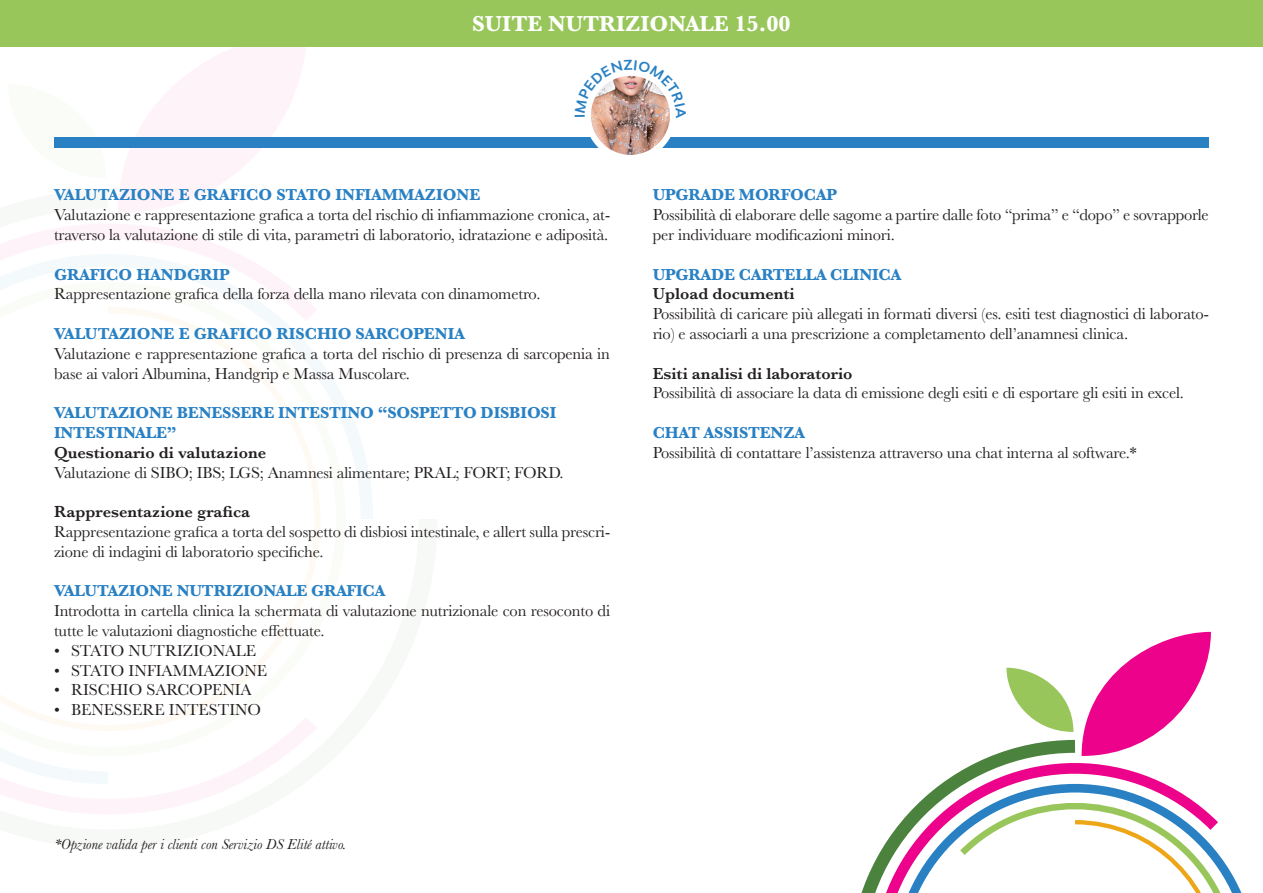
<style>
.page{position:relative;width:1263px;height:893px;background:#fff}
.page>*{position:absolute;margin:0;border:0;box-sizing:border-box;transform-origin:0 0}
.t1{font:700 22.5px "Baskerville";color:#fff}
.t2{font:16.5px/19.8px "Baskerville";letter-spacing:-.01em;color:#231f20}
.t3{font:700 16.5px "Baskerville";letter-spacing:-.01em;color:#2981c4}
.t4{font:600 16.5px "Baskerville";color:#231f20}
.t5{font:italic 15px "Baskerville";color:#231f20}
</style>
<div class="page">
<svg style="left:0;top:224px;width:224px;height:590px"></svg>
<svg style="left:0;top:248px;width:256px;height:542px"></svg>
<svg style="left:0;top:250px;width:373px;height:524px"></svg>
<svg style="left:0;top:304px;width:324px;height:430px"></svg>
<svg style="left:118px;top:47px;width:188px;height:166px"></svg>
<svg style="left:1012px;top:739px;width:63px;height:10px"></svg>
<svg style="left:861px;top:749px;width:295px;height:144px"></svg>
<svg style="left:889px;top:780px;width:353px;height:113px"></svg>
<svg style="left:1006px;top:668px;width:67px;height:64px"></svg>
<svg style="left:1081px;top:632px;width:130px;height:124px"></svg>
<div style="left:54px;top:137px;width:1155px;height:11px;background:#2981c4"></div>
<img style="left:588px;top:73px;width:85px;height:85px;border-radius:43px">
<div style="left:585px;top:70px;width:91px;height:91px;border:6px solid #fff;border-radius:50%"></div>
<div style="left:0;top:0;width:1263px;height:47px;background:#99c65b"></div>
<svg style="left:585px;top:70px;width:91px;height:48px"></svg>
<p class="t1" style="left:472px;top:8px;width:320px">SUITE NUTRIZIONALE 15.00</p>
<p class="t3" style="left:54px;top:183px;width:428px">VALUTAZIONE E GRAFICO STATO INFIAMMAZIONE</p>
<p class="t2" style="left:54px;top:205px;width:558px">Valutazione e rappresentazione grafica a torta del rischio di infiammazione cronica, at&shy;traverso la valutazione di stile di vita, parametri di laboratorio, idratazione e adiposità.</p>
<p class="t3" style="left:54px;top:263px;width:177px">GRAFICO HANDGRIP</p>
<p class="t2" style="left:54px;top:284px;width:488px">Rappresentazione grafica della forza della mano rilevata con dinamometro.</p>
<p class="t3" style="left:54px;top:322px;width:412px">VALUTAZIONE E GRAFICO RISCHIO SARCOPENIA</p>
<p class="t2" style="left:54px;top:344px;width:557px">Valutazione e rappresentazione grafica a torta del rischio di presenza di sarcopenia in base ai valori Albumina, Handgrip e Massa Muscolare.</p>
<p class="t3" style="left:54px;top:401px;width:504px">VALUTAZIONE BENESSERE INTESTINO “SOSPETTO DISBIOSI</p>
<p class="t3" style="left:54px;top:421px;width:124px">INTESTINALE”</p>
<p class="t4" style="left:54px;top:441px;width:214px">Questionario di valutazione</p>
<p class="t2" style="left:54px;top:463px;width:511px">Valutazione di SIBO; IBS; LGS; Anamnesi alimentare; PRAL; FORT; FORD.</p>
<p class="t4" style="left:54px;top:500px;width:198px">Rappresentazione grafica</p>
<p class="t2" style="left:54px;top:522px;width:558px">Rappresentazione grafica a torta del sospetto di disbiosi intestinale, e allert sulla prescri&shy;zione di indagini di laboratorio specifiche.</p>
<p class="t3" style="left:54px;top:579px;width:333px">VALUTAZIONE NUTRIZIONALE GRAFICA</p>
<p class="t2" style="left:54px;top:601px;width:558px">Introdotta in cartella clinica la schermata di valutazione nutrizionale con resoconto di tutte le valutazioni diagnostiche effettuate.</p>
<p class="t2" style="left:54px;top:641px;width:204px">• STATO NUTRIZIONALE</p>
<p class="t2" style="left:54px;top:661px;width:215px">• STATO INFIAMMAZIONE</p>
<p class="t2" style="left:54px;top:680px;width:199px">• RISCHIO SARCOPENIA</p>
<p class="t2" style="left:54px;top:700px;width:209px">• BENESSERE INTESTINO</p>
<p class="t3" style="left:653px;top:183px;width:186px">UPGRADE MORFOCAP</p>
<p class="t2" style="left:653px;top:205px;width:558px">Possibilità di elaborare delle sagome a partire dalle foto “prima” e “dopo” e sovrapporle per individuare modificazioni minori.</p>
<p class="t3" style="left:653px;top:263px;width:250px">UPGRADE CARTELLA CLINICA</p>
<p class="t4" style="left:653px;top:282px;width:144px">Upload documenti</p>
<p class="t2" style="left:653px;top:304px;width:558px">Possibilità di caricare più allegati in formati diversi (es. esiti test diagnostici di laborato&shy;rio) e associarli a una prescrizione a completamento dell’anamnesi clinica.</p>
<p class="t4" style="left:653px;top:362px;width:201px">Esiti analisi di laboratorio</p>
<p class="t2" style="left:653px;top:383px;width:533px">Possibilità di associare la data di emissione degli esiti e di esportare gli esiti in excel.</p>
<p class="t3" style="left:653px;top:421px;width:154px">CHAT ASSISTENZA</p>
<p class="t2" style="left:653px;top:443px;width:485px">Possibilità di contattare l’assistenza attraverso una chat interna al software.*</p>
<p class="t5" style="left:54px;top:834px;width:294px">*Opzione valida per i clienti con Servizio DS Elité attivo.</p>
</div>
